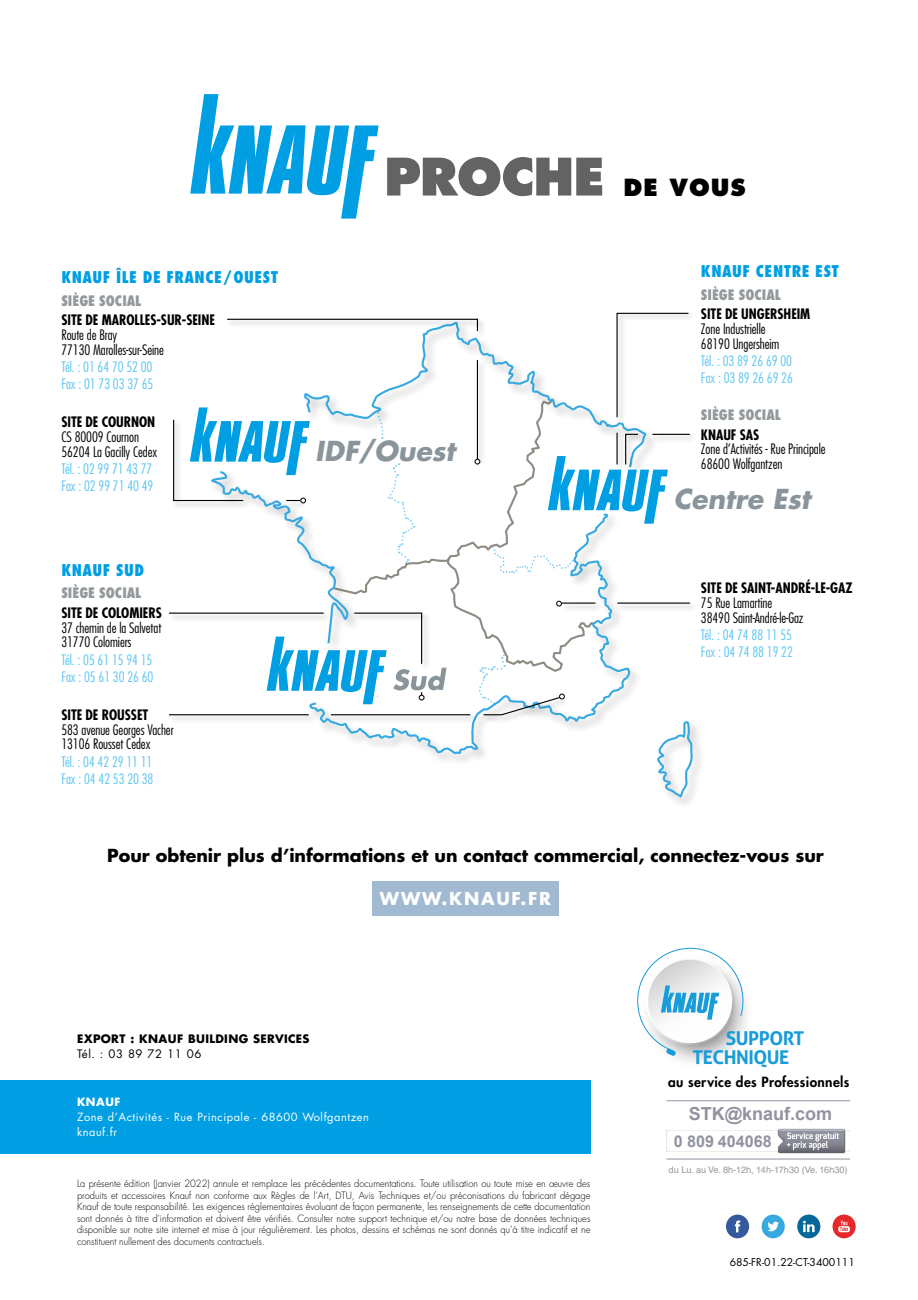
<style>
.page{position:relative;width:918px;height:1300px;background:#fff}
.page>*{position:absolute;margin:0;border:0;box-sizing:border-box;transform-origin:0 0}
.t1{font:800 50.23px "Futura Std";letter-spacing:-.02em;color:#646363}
.t2{font:italic 700 26.78px "Futura Std";color:#89949b}
.t3{font:700 19.07px/19.2px "Aller";letter-spacing:-.025em;color:#189cd8}
.t4{font:700 18.03px "Arial";color:#9293a1}
.t5{font:700 17.5px "Futura Std";color:#000}
.t6{font:700 17.32px "Futura Std";letter-spacing:.1em;color:#fff}
.t7{font:700 16.1px "Arial";color:#9293a1}
.t8{font:800 condensed 15.75px "Futura Std";letter-spacing:.03em;color:#009fe3}
.t9{font:300 condensed 14px/14.9px "Futura Std";letter-spacing:-.005em;color:#000}
.t10{font:300 condensed 14px/17.2px "Futura Std";letter-spacing:-.005em;color:#5bc5f2}
.t11{font:700 condensed 14px "Futura Std";letter-spacing:-.005em;color:#000}
.t12{font:800 condensed 14px "Futura Std";letter-spacing:-.005em;color:#93999c}
.t13{font:800 13.65px "Futura Std";letter-spacing:.025em;color:#000}
.t14{font:700 11.38px "Futura Std";letter-spacing:.03em;color:#000}
.t15{font:11.38px "Futura Std";letter-spacing:.05em;color:#000}
.t16{font:11.03px/14.9px "Futura Std";letter-spacing:.05em;color:#fff}
.t17{font:700 11.03px "Futura Std";letter-spacing:.05em;color:#fff}
.t18{font:10.5px "Futura Std";color:#000}
.t19{font:300 9.8px/11.5px "Futura Std";color:#000;text-align:justify;scale:.95 1}
.t20{font:9.1px "Helvetica LT Std";color:#93999c}
.s1{font-size:22.93px;color:#000}
</style>
<div class="page">
<div style="left:372px;top:881px;width:187px;height:34px;background:#a1bad1"></div>
<svg style="left:190px;top:94px;width:188px;height:125px"></svg>
<div style="left:0;top:1080px;width:590px;height:74px;background:#009fe3"></div>
<svg style="left:726px;top:1214px;width:23px;height:24px"></svg>
<svg style="left:761px;top:1214px;width:24px;height:24px"></svg>
<svg style="left:797px;top:1214px;width:23px;height:24px"></svg>
<svg style="left:832px;top:1214px;width:23px;height:24px"></svg>
<svg style="left:638px;top:953px;width:117px;height:117px"></svg>
<svg style="left:637px;top:947px;width:107px;height:109px"></svg>
<img style="left:777px;top:1128px;width:69px;height:25px">
<svg style="left:779px;top:1129px;width:65px;height:23px"></svg>
<hr style="left:666px;top:1100px;width:184px;height:1px;background:#9293a1">
<hr style="left:666px;top:1158px;width:184px;height:1px;background:#9293a1">
<div style="left:168px;top:714px;width:149px;height:9px;background:#000;opacity:.4"></div>
<hr style="left:169px;top:714px;width:140px;height:1px;background:#000">
<hr style="left:169px;top:612px;width:155px;height:2px;background:#000">
<svg style="left:172px;top:312px;width:521px;height:487px"></svg>
<div style="left:615px;top:431px;width:10px;height:42px;background:#000;opacity:.4"></div>
<hr style="left:616px;top:433px;width:1px;height:31px;background:#000">
<div style="left:651px;top:433px;width:47px;height:9px;background:#f2f2f2"></div>
<hr style="left:652px;top:434px;width:38px;height:1px;background:#000">
<div style="left:616px;top:602px;width:81px;height:9px;background:#f2f2f2"></div>
<hr style="left:617px;top:602px;width:73px;height:2px;background:#000">
<h3 class="t8" style="left:61px;top:267px;width:218px">KNAUF ÎLE DE FRANCE/OUEST</h3>
<h3 class="t12" style="left:61px;top:292px;width:82px">SIÈGE SOCIAL</h3>
<h3 class="t11" style="left:61px;top:311px;width:155px">SITE DE MAROLLES-SUR-SEINE</h3>
<h3 class="t9" style="left:61px;top:327px;width:104px">Route de Bray<br>77130 Marolles-sur-Seine</h3>
<h3 class="t10" style="left:61px;top:358px;width:93px">Tél. : 01 64 70 52 00<br>Fax : 01 73 03 37 65</h3>
<h3 class="t11" style="left:61px;top:413px;width:95px">SITE DE COURNON</h3>
<h3 class="t9" style="left:61px;top:429px;width:97px">CS 80009 Cournon<br>56204 La Gacilly Cedex</h3>
<h3 class="t10" style="left:61px;top:460px;width:93px">Tél. : 02 99 71 43 77<br>Fax : 02 99 71 40 49</h3>
<h3 class="t8" style="left:61px;top:560px;width:84px">KNAUF SUD</h3>
<h3 class="t12" style="left:61px;top:584px;width:82px">SIÈGE SOCIAL</h3>
<h3 class="t11" style="left:61px;top:604px;width:102px">SITE DE COLOMIERS</h3>
<h3 class="t9" style="left:61px;top:620px;width:101px">37 chemin de la Salvetat<br>31770 Colomiers</h3>
<h3 class="t10" style="left:61px;top:651px;width:93px">Tél. : 05 61 15 94 15<br>Fax : 05 61 30 26 60</h3>
<h3 class="t11" style="left:61px;top:706px;width:88px">SITE DE ROUSSET</h3>
<h3 class="t9" style="left:61px;top:722px;width:114px">583 avenue Georges Vacher<br>13106 Rousset Cedex</h3>
<h3 class="t10" style="left:61px;top:753px;width:93px">Tél. : 04 42 29 11 11<br>Fax : 04 42 53 20 38</h3>
<h1 class="t1" style="left:384px;top:145px;width:363px">PROCHE <span class="s1">DE VOUS</span></h1>
<h2 class="t2" style="left:315px;top:433px;width:141px">IDF/Ouest</h2>
<h3 class="t8" style="left:701px;top:261px;width:140px">KNAUF CENTRE EST</h3>
<h3 class="t12" style="left:701px;top:285px;width:82px">SIÈGE SOCIAL</h3>
<h3 class="t11" style="left:701px;top:305px;width:111px">SITE DE UNGERSHEIM</h3>
<h3 class="t9" style="left:701px;top:321px;width:80px">Zone Industrielle<br>68190 Ungersheim</h3>
<h3 class="t10" style="left:701px;top:352px;width:93px">Tél. : 03 89 26 69 00<br>Fax : 03 89 26 69 26</h3>
<h3 class="t12" style="left:701px;top:406px;width:82px">SIÈGE SOCIAL</h3>
<h3 class="t11" style="left:701px;top:426px;width:60px">KNAUF SAS</h3>
<h3 class="t9" style="left:701px;top:442px;width:126px">Zone d’Activités - Rue Principale<br>68600 Wolfgantzen</h3>
<h2 class="t2" style="left:673px;top:481px;width:139px">Centre Est</h2>
<h3 class="t11" style="left:701px;top:579px;width:153px">SITE DE SAINT-ANDRÉ-LE-GAZ</h3>
<h3 class="t9" style="left:701px;top:596px;width:104px">75 Rue Lamartine<br>38490 Saint-André-le-Gaz</h3>
<h3 class="t10" style="left:701px;top:626px;width:93px">Tél. : 04 74 88 11 55<br>Fax : 04 74 88 19 22</h3>
<h3 class="t5" style="left:107px;top:843px;width:718px">Pour obtenir plus d’informations et un contact commercial, connectez-vous sur</h3>
<h3 class="t6" style="left:380px;top:887px;width:173px">WWW.KNAUF.FR</h3>
<p class="t14" style="left:77px;top:1031px;width:234px">EXPORT : KNAUF BUILDING SERVICES</p>
<p class="t15" style="left:77px;top:1046px;width:126px">Tél. : 03 89 72 11 06</p>
<p class="t17" style="left:77px;top:1094px;width:45px">KNAUF</p>
<p class="t16" style="left:77px;top:1109px;width:293px">Zone d’Activités - Rue Principale - 68600 Wolfgantzen knauf.fr</p>
<p class="t19" style="left:77px;top:1178px;width:542px">La présente édition (Janvier 2022) annule et remplace les précédentes documentations. Toute utilisation ou toute mise en œuvre des produits et accessoires Knauf non conforme aux Règles de l’Art, DTU, Avis Techniques et/ou préconisations du fabricant dégage Knauf de toute responsabilité. Les exigences réglementaires évoluant de façon permanente, les renseignements de cette documentation sont donnés à titre d’information et doivent être vérifiés. Consulter notre support technique et/ou notre base de données techniques disponible sur notre site internet et mise à jour régulièrement. Les photos, dessins et schémas ne sont donnés qu’à titre indicatif et ne constituent nullement des documents contractuels.</p>
<h3 class="t3" style="left:692px;top:1028px;width:113px;text-indent:33px">SUPPORT<br>TECHNIQUE</h3>
<h3 class="t13" style="left:668px;top:1073px;width:183px">au service des Professionnels</h3>
<h3 class="t4" style="left:689px;top:1101px;width:145px">STK@knauf.com</h3>
<h3 class="t7" style="left:674px;top:1129px;width:99px">0 809 404068</h3>
<p class="t20" style="left:668px;top:1165px;width:180px">du Lu. au Ve. 8h-12h, 14h-17h30 (Ve. 16h30)</p>
<p class="t18" style="left:729px;top:1255px;width:127px">685-FR-01.22-CT-3400111</p>
</div>
